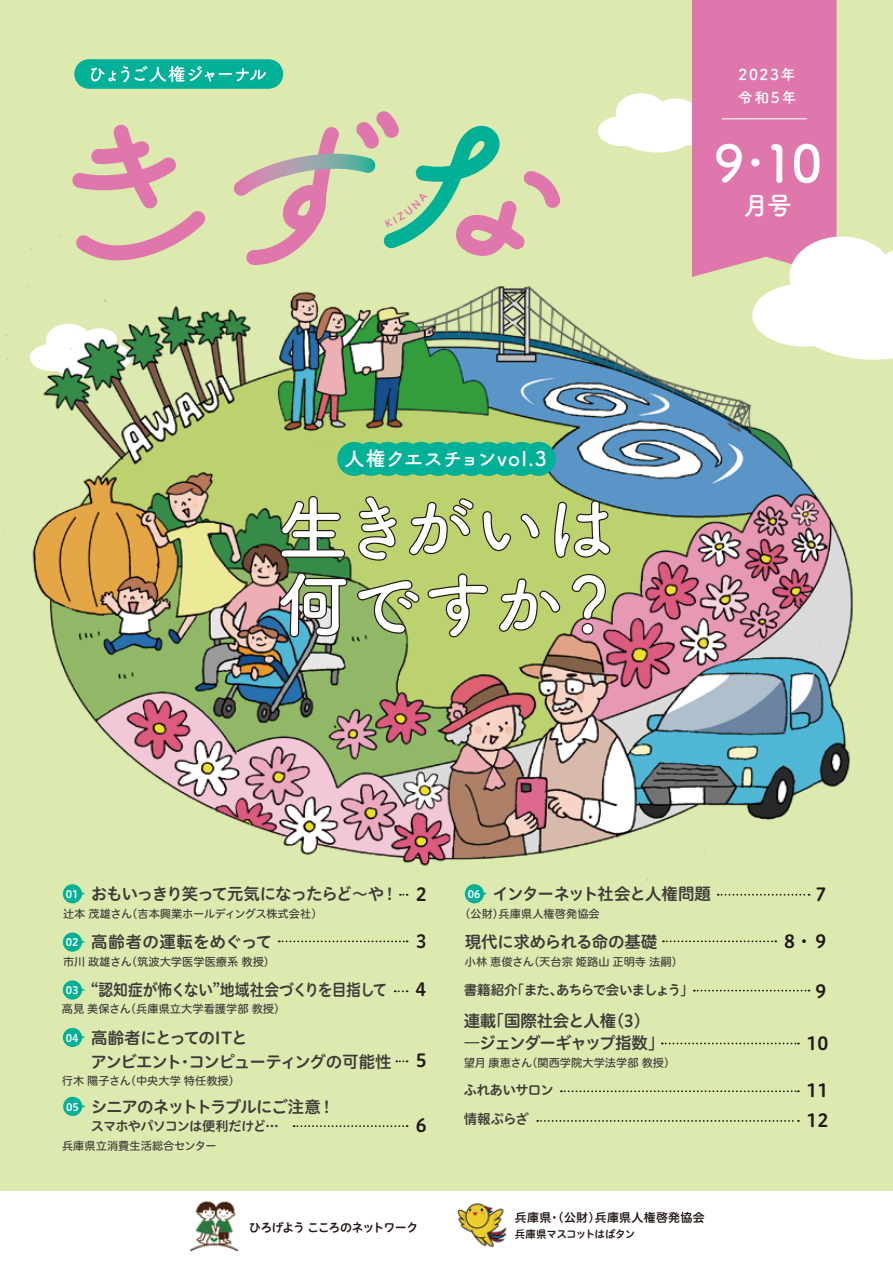
<style>
.page{position:relative;width:893px;height:1263px;background:#fff}
.page>*{position:absolute;margin:0;border:0;box-sizing:border-box;transform-origin:0 0}
.t1{font:700 51px "Tsuku A Rd Gothic";color:#fff}
.t2{font:700 25.5px "Tsuku A Rd Gothic";color:#fff}
.t3{font:700 20.25px "Tsuku A Rd Gothic";letter-spacing:-.015em;color:#fff}
.t4{font:18px "Hiragino UD Sans R Std W6";color:#221815}
.t5{font:16.5px/22.5px "Hiragino UD Sans R Std W6";letter-spacing:-.06em;color:#3e3a39}
.t6{font:16.5px/24px "Hiragino UD Sans R Std W6";letter-spacing:-.08em;color:#3e3a39}
.t7{font:16.5px "Hiragino UD Sans R Std W6";letter-spacing:-.04em;color:#3e3a39;scale:.9 1}
.t8{font:16.5px "Hiragino UD Sans R Std W6";letter-spacing:.02em;color:#3e3a39}
.t9{font:16.5px "Hiragino UD Sans R Std W6";letter-spacing:-.025em;color:#3e3a39}
.t10{font:700 15px/22.5px "Tsuku A Rd Gothic";letter-spacing:.1em;color:#fff}
.t11{font:13.5px "Hiragino UD Sans R Std W6";letter-spacing:-.05em;color:#3e3a39}
.t12{font:13.2px "Hiragino UD Sans R Std W6";letter-spacing:-.06em;color:#3e3a39}
.t13{font:12px "Hiragino UD Sans R Std W6";letter-spacing:.02em;color:#221815}
.t14{font:12px "Hiragino UD Sans R Std W6";letter-spacing:-.09em;color:#221815}
.t15{font:11.25px "Hiragino UD Sans R Std W5";color:#3e3a39}
.t16{font:11.25px "Hiragino UD Sans R Std W5";letter-spacing:-.03em;color:#3e3a39}
.t17{font:10.5px "Hiragino UD Sans R Std W6";letter-spacing:-.06em;color:#221815}
.t18{font:10.5px "Hiragino UD Sans R Std W6";color:#fff}
.s1{font-size:38.25px}
.s2{font-size:10.5px;color:#fff}
.s3{font-size:18px;color:#221815}
</style>
<div class="page">
<div style="left:0;top:0;width:893px;height:1191px;background:#dce9af"></div>
<img style="left:189px;top:1200px;width:50px;height:52px">
<img style="left:457px;top:1203px;width:50px;height:44px">
<hr style="left:0;top:0;width:1px;height:1263px;background:#f6dcea">
<img style="left:0;top:216px;width:853px;height:682px">
<svg style="left:63px;top:884px;width:22px;height:19px"></svg>
<svg style="left:400px;top:894px;width:8px;height:2px"></svg>
<svg style="left:63px;top:932px;width:22px;height:20px"></svg>
<svg style="left:279px;top:940px;width:129px;height:2px"></svg>
<svg style="left:63px;top:980px;width:22px;height:19px"></svg>
<svg style="left:395px;top:990px;width:13px;height:2px"></svg>
<svg style="left:63px;top:1028px;width:22px;height:19px"></svg>
<svg style="left:396px;top:1060px;width:12px;height:2px"></svg>
<svg style="left:465px;top:884px;width:22px;height:19px"></svg>
<svg style="left:718px;top:894px;width:91px;height:2px"></svg>
<svg style="left:662px;top:1042px;width:137px;height:2px"></svg>
<svg style="left:663px;top:940px;width:113px;height:2px"></svg>
<svg style="left:561px;top:1090px;width:238px;height:2px"></svg>
<svg style="left:537px;top:1120px;width:262px;height:2px"></svg>
<svg style="left:63px;top:1097px;width:23px;height:19px"></svg>
<svg style="left:294px;top:1125px;width:114px;height:2px"></svg>
<svg style="left:279px;top:441px;width:69px;height:223px;background:#9db485"></svg>
<svg style="left:356px;top:457px;width:255px;height:181px;background:#b6c785"></svg>
<div style="left:354px;top:442px;width:34px;height:34px;background:#00b097;border-radius:50%"></div>
<div style="left:337px;top:442px;width:34px;height:34px;background:#00b097;border-radius:50%"></div>
<div style="left:371px;top:442px;width:34px;height:34px;background:#00b097;border-radius:50%"></div>
<div style="left:388px;top:442px;width:34px;height:34px;background:#00b097;border-radius:50%"></div>
<div style="left:404px;top:442px;width:34px;height:34px;background:#00b097;border-radius:50%"></div>
<div style="left:421px;top:442px;width:34px;height:34px;background:#00b097;border-radius:50%"></div>
<div style="left:438px;top:442px;width:34px;height:34px;background:#00b097;border-radius:50%"></div>
<div style="left:455px;top:442px;width:34px;height:34px;background:#00b097;border-radius:50%"></div>
<div style="left:471px;top:442px;width:34px;height:34px;background:#00b097;border-radius:50%"></div>
<div style="left:522px;top:442px;width:34px;height:34px;background:#00b097;border-radius:50%"></div>
<div style="left:488px;top:442px;width:34px;height:34px;background:#00b097;border-radius:50%"></div>
<div style="left:505px;top:442px;width:34px;height:34px;background:#00b097;border-radius:50%"></div>
<svg style="left:694px;top:990px;width:115px;height:1px"></svg>
<div style="left:74px;top:59px;width:209px;height:30px;background:#00b097;border-radius:15px"></div>
<svg style="left:91px;top:66px;width:175px;height:16px"></svg>
<svg style="left:72px;top:124px;width:134px;height:137px"></svg>
<svg style="left:598px;top:0;width:295px;height:360px"></svg>
<svg style="left:233px;top:111px;width:328px;height:154px"></svg>
<h3 class="t3" style="left:344px;top:443px;width:204px">人権クエスチョンvol.3</h3>
<h3 class="t10" style="left:738px;top:63px;width:60px">2023年令和5年</h3>
<h1 class="t1" style="left:714px;top:123px;width:110px">9<span class="s1">・</span>10</h1>
<h2 class="t2" style="left:743px;top:186px;width:50px">月号</h2>
<h3 class="t5" style="left:66px;top:881px;width:362px"><span class="s2">01</span> おもいっきり笑って元気になったらど～や！ <span class="s3">2</span></h3>
<p class="t16" style="left:63px;top:905px;width:261px">辻本 茂雄さん（吉本興業ホールディングス株式会社）</p>
<h3 class="t8" style="left:66px;top:929px;width:208px"><span class="s2">02</span> 高齢者の運転をめぐって</h3>
<h3 class="t4" style="left:416px;top:927px;width:12px">3</h3>
<p class="t15" style="left:63px;top:953px;width:214px">市川 政雄さん（筑波大学医学医療系 教授）</p>
<h3 class="t7" style="left:66px;top:977px;width:359px"><span class="s2">03</span> “認知症が怖くない”地域社会づくりを目指して</h3>
<h3 class="t4" style="left:412px;top:975px;width:19px">４</h3>
<p class="t15" style="left:62px;top:1001px;width:225px">高見 美保さん（兵庫県立大学看護学部 教授）</p>
<h3 class="t4" style="left:416px;top:1047px;width:12px">5</h3>
<h3 class="t5" style="left:468px;top:881px;width:245px"><span class="s2">06</span> インターネット社会と人権問題</h3>
<h3 class="t4" style="left:815px;top:880px;width:12px">7</h3>
<p class="t15" style="left:459px;top:905px;width:142px">（公財）兵庫県人権啓発協会</p>
<h3 class="t9" style="left:465px;top:929px;width:194px">現代に求められる命の基礎</h3>
<p class="t15" style="left:465px;top:953px;width:220px">小林 恵俊さん（天台宗 姫路山 正明寺 法嗣）</p>
<h3 class="t4" style="left:784px;top:927px;width:47px">8・９</h3>
<h3 class="t4" style="left:812px;top:977px;width:19px">９</h3>
<p class="t11" style="left:464px;top:979px;width:232px">書籍紹介「また、あちらで会いましょう」</p>
<h3 class="t5" style="left:464px;top:1008px;width:202px">連載「国際社会と人権（3）―ジェンダーギャップ指数」</h3>
<p class="t15" style="left:464px;top:1054px;width:213px">望月 康恵さん（関西学院大学法学部 教授）</p>
<h3 class="t6" style="left:90px;top:1024px;width:303px">高齢者にとってのITと<br>アンビエント・コンピューティングの可能性</h3>
<p class="t18" style="left:66px;top:1030px;width:14px">04</p>
<p class="t15" style="left:62px;top:1072px;width:180px">行木 陽子さん（中央大学 特任教授）</p>
<h3 class="t4" style="left:806px;top:1029px;width:23px">10</h3>
<p class="t11" style="left:463px;top:1079px;width:92px">ふれあいサロン</p>
<h3 class="t4" style="left:806px;top:1077px;width:23px">11</h3>
<h3 class="t5" style="left:91px;top:1094px;width:246px">シニアのネットトラブルにご注意！</h3>
<p class="t12" style="left:91px;top:1115px;width:189px">スマホやパソコンは便利だけど…</p>
<p class="t18" style="left:66px;top:1099px;width:14px">05</p>
<p class="t15" style="left:62px;top:1137px;width:156px">兵庫県立消費生活総合センター</p>
<h3 class="t4" style="left:416px;top:1112px;width:12px">6</h3>
<p class="t11" style="left:464px;top:1109px;width:67px">情報ぷらざ</p>
<h3 class="t4" style="left:806px;top:1106px;width:23px">12</h3>
<p class="t14" style="left:249px;top:1219px;width:171px">ひろげよう こころのネットワーク</p>
<p class="t13" style="left:515px;top:1208px;width:191px">兵庫県・（公財）兵庫県人権啓発協会</p>
<p class="t17" style="left:515px;top:1226px;width:122px">兵庫県マスコットはばタン</p>
</div>
